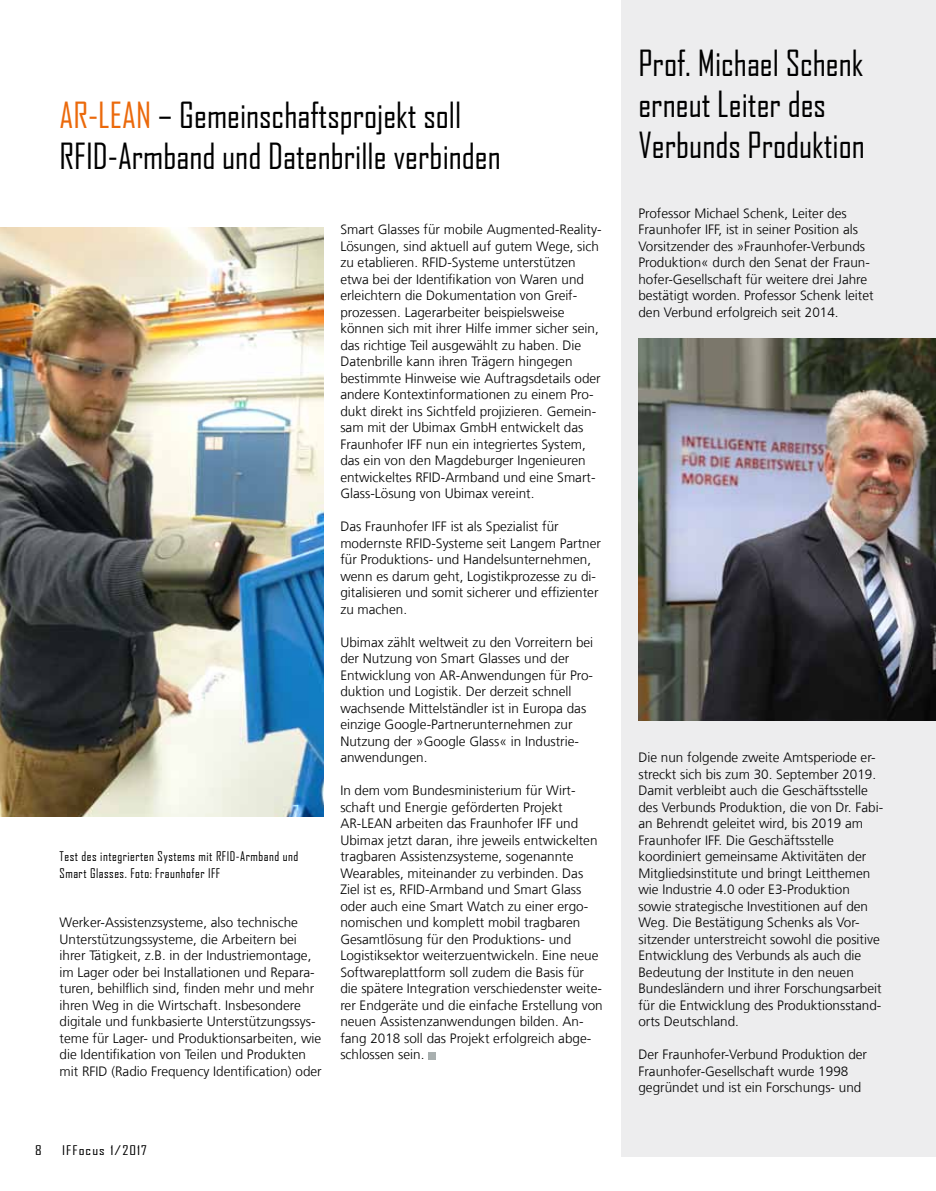
<style>
.page{position:relative;width:936px;height:1191px;background:#fff}
.page>*{position:absolute;margin:0;border:0;box-sizing:border-box;transform-origin:0 0}
.t1{font:34.5px/41.4px "Agency FB";color:#000}
.t2{font:300 13.5px/16.5px "Frutiger LT Com";color:#000}
.t3{font:12.75px/16.5px "Agency FB";letter-spacing:.04em;color:#000}
.t4{font:12.75px "Agency FB";letter-spacing:.07em;color:#000;scale:1.2 1}
.t5{font:12.75px "Agency FB";letter-spacing:.04em;color:#000;scale:1.2 1}
.s1{color:#eb690b}
</style>
<div class="page">
<div style="left:621px;top:0;width:314px;height:1157px;background:#ededee"></div>
<img style="left:0;top:227px;width:323px;height:589px">
<div style="left:428px;top:1052px;width:7px;height:7px;background:#a8afaf"></div>
<img style="left:638px;top:338px;width:297px;height:382px">
<h1 class="t1" style="left:59px;top:94px;width:443px"><span class="s1">AR-LEAN</span> – Gemeinschaftsprojekt soll<br>RFID-Armband und Datenbrille verbinden</h1>
<p class="t3" style="left:60px;top:848px;width:240px">Test des integrierten Systems mit RFID-Armband und<br>Smart Glasses. Foto: Fraunhofer IFF</p>
<p class="t2" style="left:60px;top:914px;width:264px">Werker-Assistenzsysteme, also technische Unterstützungssysteme, die Arbeitern bei ihrer Tätigkeit, z.B. in der Industriemontage, im Lager oder bei Installationen und Repara&shy;turen, behilflich sind, finden mehr und mehr ihren Weg in die Wirtschaft. Insbesondere digitale und funkbasierte Unterstützungssys&shy;teme für Lager- und Produktionsarbeiten, wie die Identifikation von Teilen und Produkten mit RFID (Radio Frequency Identification) oder</p>
<p class="t2" style="left:340px;top:221px;width:262px">Smart Glasses für mobile Augmented-Reality-Lösungen, sind aktuell auf gutem Wege, sich zu etablieren. RFID-Systeme unterstützen etwa bei der Identifikation von Waren und erleichtern die Dokumentation von Greif&shy;prozessen. Lagerarbeiter beispielsweise können sich mit ihrer Hilfe immer sicher sein, das richtige Teil ausgewählt zu haben. Die Datenbrille kann ihren Trägern hingegen bestimmte Hinweise wie Auftragsdetails oder andere Kontextinformationen zu einem Pro&shy;dukt direkt ins Sichtfeld projizieren. Gemein&shy;sam mit der Ubimax GmbH entwickelt das Fraunhofer IFF nun ein integriertes System, das ein von den Magdeburger Ingenieuren entwickeltes RFID-Armband und eine Smart-Glass-Lösung von Ubimax vereint.</p>
<p class="t2" style="left:340px;top:518px;width:262px">Das Fraunhofer IFF ist als Spezialist für modernste RFID-Systeme seit Langem Partner für Produktions- und Handelsunternehmen, wenn es darum geht, Logistikprozesse zu di&shy;gitalisieren und somit sicherer und effizienter zu machen.</p>
<p class="t2" style="left:340px;top:634px;width:254px">Ubimax zählt weltweit zu den Vorreitern bei der Nutzung von Smart Glasses und der Entwicklung von AR-Anwendungen für Pro&shy;duktion und Logistik. Der derzeit schnell wachsende Mittelständler ist in Europa das einzige Google-Partnerunternehmen zur Nutzung der »Google Glass« in Industrie&shy;anwendungen.</p>
<p class="t2" style="left:340px;top:782px;width:264px">In dem vom Bundesministerium für Wirt&shy;schaft und Energie geförderten Projekt AR-LEAN arbeiten das Fraunhofer IFF und Ubimax jetzt daran, ihre jeweils entwickelten tragbaren Assistenzsysteme, sogenannte Wearables, miteinander zu verbinden. Das Ziel ist es, RFID-Armband und Smart Glass oder auch eine Smart Watch zu einer ergo&shy;nomischen und komplett mobil tragbaren Gesamtlösung für den Produktions- und Logistiksektor weiterzuentwickeln. Eine neue Softwareplattform soll zudem die Basis für die spätere Integration verschiedenster weite&shy;rer Endgeräte und die einfache Erstellung von neuen Assistenzanwendungen bilden. An&shy;fang 2018 soll das Projekt erfolgreich abge&shy;schlossen sein.</p>
<p class="t5" style="left:35px;top:1142px;width:7px">8</p>
<p class="t4" style="left:62px;top:1142px;width:72px">IFFocus 1/2017</p>
<h1 class="t1" style="left:638px;top:41px;width:228px">Prof. Michael Schenk erneut Leiter des<br>Verbunds Produktion</h1>
<p class="t2" style="left:638px;top:205px;width:237px">Professor Michael Schenk, Leiter des Fraunhofer IFF, ist in seiner Position als Vorsitzender des »Fraunhofer-Verbunds Produktion« durch den Senat der Fraun&shy;hofer-Gesellschaft für weitere drei Jahre bestätigt worden. Professor Schenk leitet den Verbund erfolgreich seit 2014.</p>
<p class="t2" style="left:638px;top:749px;width:246px">Die nun folgende zweite Amtsperiode er&shy;streckt sich bis zum 30. September 2019.<br>Damit verbleibt auch die Geschäftsstelle des Verbunds Produktion, die von Dr. Fabi&shy;an Behrendt geleitet wird, bis 2019 am Fraunhofer IFF. Die Geschäftsstelle koordiniert gemeinsame Aktivitäten der Mitgliedsinstitute und bringt Leitthemen wie Industrie 4.0 oder E3-Produktion sowie strategische Investitionen auf den Weg. Die Bestätigung Schenks als Vor&shy;sitzender unterstreicht sowohl die positive Entwicklung des Verbunds als auch die Bedeutung der Institute in den neuen Bundesländern und ihrer Forschungsarbeit für die Entwicklung des Produktionsstand&shy;orts Deutschland.</p>
<p class="t2" style="left:638px;top:1046px;width:230px">Der Fraunhofer-Verbund Produktion der<br>Fraunhofer-Gesellschaft wurde 1998 gegründet und ist ein Forschungs- und</p>
</div>
